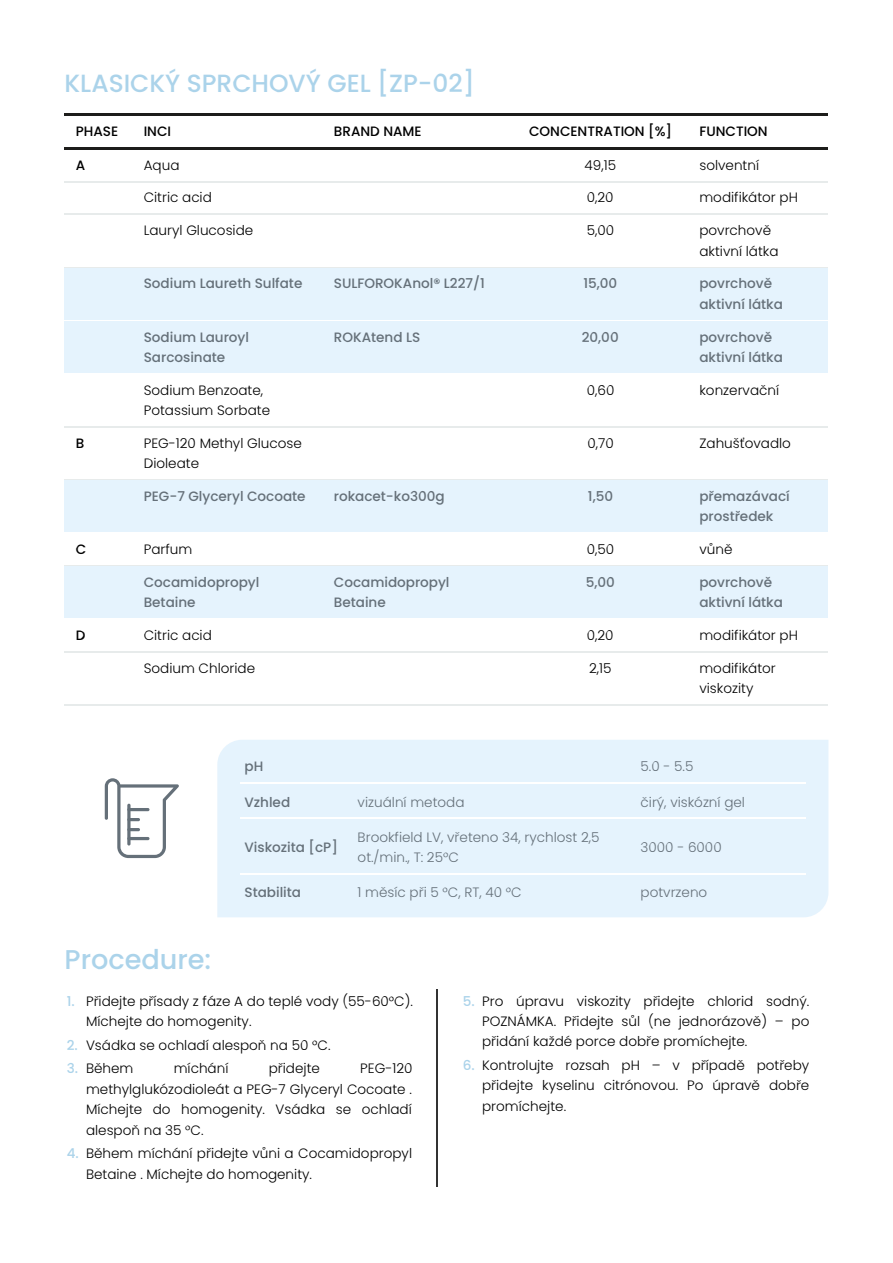
<style>
.page{position:relative;width:893px;height:1263px;background:#fff}
.page>*{position:absolute;margin:0;border:0;box-sizing:border-box;transform-origin:0 0}
.t1{font:500 27.15px "Poppins";letter-spacing:.005em;color:#abd3ea}
.t2{font:24.9px "Medium Poppins";letter-spacing:.005em;color:#abd3ea}
.t3{font:13.5px/20.4px "Light Poppins";letter-spacing:.005em;color:#000}
.t4{font:500 13.5px/20.4px "Poppins";letter-spacing:.005em;color:#657079}
.t5{font:13.5px/20.4px "Light Poppins";letter-spacing:.005em;color:#657079}
.t6{font:500 13.5px "Poppins";letter-spacing:.005em;color:#000}
.s1{font-family:"Poppins";font-weight:500;color:#abd3ea}
</style>
<div class="page">
<hr style="left:64px;top:113px;width:764px;height:2px;background:#1d1d1b">
<hr style="left:64px;top:147px;width:764px;height:2px;background:#1d1d1b">
<hr style="left:64px;top:181px;width:764px;height:1px;background:#e7ebeb">
<hr style="left:64px;top:214px;width:764px;height:1px;background:#e7ebeb">
<hr style="left:64px;top:267px;width:764px;height:1px;background:#e7ebeb">
<div style="left:64px;top:268px;width:764px;height:53px;background:#e5f3fd"></div>
<hr style="left:64px;top:320px;width:764px;height:1px;background:#fff">
<div style="left:64px;top:321px;width:764px;height:53px;background:#e5f3fd"></div>
<hr style="left:64px;top:373px;width:764px;height:1px;background:#fff">
<hr style="left:64px;top:426px;width:764px;height:2px;background:#e7ebeb">
<hr style="left:64px;top:480px;width:764px;height:1px;background:#e7ebeb">
<div style="left:64px;top:481px;width:764px;height:53px;background:#e5f3fd"></div>
<hr style="left:64px;top:533px;width:764px;height:1px;background:#fff">
<hr style="left:64px;top:566px;width:764px;height:1px;background:#e7ebeb">
<div style="left:64px;top:567px;width:764px;height:53px;background:#e5f3fd"></div>
<hr style="left:64px;top:619px;width:764px;height:1px;background:#fff">
<hr style="left:64px;top:652px;width:764px;height:1px;background:#e7ebeb">
<hr style="left:64px;top:705px;width:764px;height:1px;background:#e7ebeb">
<div style="left:217px;top:740px;width:611px;height:177px;background:#e5f3fd"></div>
<hr style="left:240px;top:783px;width:113px;height:1px;background:#fff">
<hr style="left:353px;top:783px;width:283px;height:1px;background:#fff">
<hr style="left:636px;top:783px;width:169px;height:1px;background:#fff">
<hr style="left:240px;top:818px;width:113px;height:1px;background:#fff">
<hr style="left:353px;top:818px;width:283px;height:1px;background:#fff">
<hr style="left:636px;top:818px;width:169px;height:1px;background:#fff">
<hr style="left:240px;top:873px;width:113px;height:1px;background:#fff">
<hr style="left:353px;top:873px;width:283px;height:1px;background:#fff">
<hr style="left:636px;top:873px;width:169px;height:1px;background:#fff">
<hr style="left:437px;top:989px;width:1px;height:198px;background:#333">
<svg style="left:105px;top:778px;width:74px;height:80px"></svg>
<hr style="left:127px;top:808px;width:22px;height:3px;background:#657079;border-radius:2px">
<h2 class="t2" style="left:64px;top:66px;width:412px">KLASICKÝ SPRCHOVÝ GEL [ZP-02]</h2>
<p class="t6" style="left:76px;top:122px;width:44px">PHASE</p>
<p class="t6" style="left:144px;top:122px;width:29px">INCI</p>
<p class="t6" style="left:334px;top:122px;width:89px">BRAND NAME</p>
<p class="t6" style="left:529px;top:122px;width:144px">CONCENTRATION [%]</p>
<p class="t6" style="left:699px;top:122px;width:70px">FUNCTION</p>
<p class="t6" style="left:76px;top:156px;width:11px">A</p>
<p class="t3" style="left:144px;top:155px;width:37px">Aqua</p>
<p class="t3" style="left:584px;top:155px;width:33px">49,15</p>
<p class="t3" style="left:699px;top:155px;width:61px">solventní</p>
<p class="t3" style="left:144px;top:188px;width:70px">Citric acid</p>
<p class="t3" style="left:587px;top:188px;width:28px">0,20</p>
<p class="t3" style="left:699px;top:188px;width:100px">modifikátor pH</p>
<p class="t3" style="left:144px;top:220px;width:111px">Lauryl Glucoside</p>
<p class="t3" style="left:587px;top:220px;width:29px">5,00</p>
<p class="t3" style="left:699px;top:220px;width:81px">povrchově aktivní látka</p>
<p class="t4" style="left:144px;top:274px;width:160px">Sodium Laureth Sulfate</p>
<p class="t4" style="left:334px;top:274px;width:152px">SULFOROKAnol® L227/1</p>
<p class="t4" style="left:583px;top:274px;width:35px">15,00</p>
<p class="t4" style="left:699px;top:274px;width:85px">povrchově aktivní látka</p>
<p class="t4" style="left:144px;top:327px;width:107px">Sodium Lauroyl<br>Sarcosinate</p>
<p class="t4" style="left:334px;top:327px;width:88px">ROKAtend LS</p>
<p class="t4" style="left:581px;top:327px;width:38px">20,00</p>
<p class="t4" style="left:699px;top:327px;width:85px">povrchově aktivní látka</p>
<p class="t3" style="left:144px;top:380px;width:128px">Sodium Benzoate,<br>Potassium Sorbate</p>
<p class="t3" style="left:587px;top:380px;width:29px">0,60</p>
<p class="t3" style="left:699px;top:380px;width:81px">konzervační</p>
<p class="t6" style="left:76px;top:434px;width:10px">B</p>
<p class="t3" style="left:144px;top:433px;width:159px">PEG-120 Methyl Glucose<br>Dioleate</p>
<p class="t3" style="left:587px;top:433px;width:28px">0,70</p>
<p class="t3" style="left:699px;top:433px;width:93px">Zahušťovadlo</p>
<p class="t4" style="left:144px;top:486px;width:163px">PEG-7 Glyceryl Cocoate</p>
<p class="t4" style="left:334px;top:486px;width:112px">rokacet-ko300g</p>
<p class="t4" style="left:588px;top:486px;width:27px">1,50</p>
<p class="t4" style="left:699px;top:486px;width:92px">přemazávací prostředek</p>
<p class="t6" style="left:76px;top:540px;width:12px">C</p>
<p class="t3" style="left:144px;top:539px;width:50px">Parfum</p>
<p class="t3" style="left:587px;top:539px;width:29px">0,50</p>
<p class="t3" style="left:699px;top:539px;width:34px">vůně</p>
<p class="t4" style="left:144px;top:572px;width:117px">Cocamidopropyl<br>Betaine</p>
<p class="t4" style="left:334px;top:572px;width:117px">Cocamidopropyl<br>Betaine</p>
<p class="t4" style="left:585px;top:572px;width:31px">5,00</p>
<p class="t4" style="left:699px;top:572px;width:85px">povrchově aktivní látka</p>
<p class="t6" style="left:76px;top:626px;width:11px">D</p>
<p class="t3" style="left:144px;top:625px;width:70px">Citric acid</p>
<p class="t3" style="left:587px;top:625px;width:28px">0,20</p>
<p class="t3" style="left:699px;top:625px;width:100px">modifikátor pH</p>
<p class="t3" style="left:144px;top:658px;width:113px">Sodium Chloride</p>
<p class="t3" style="left:589px;top:658px;width:24px">2,15</p>
<p class="t3" style="left:699px;top:658px;width:78px">modifikátor viskozity</p>
<p class="t4" style="left:244px;top:757px;width:20px">pH</p>
<p class="t5" style="left:640px;top:757px;width:54px">5.0 - 5.5</p>
<p class="t4" style="left:244px;top:792px;width:47px">Vzhled</p>
<p class="t5" style="left:357px;top:792px;width:108px">vizuální metoda</p>
<p class="t5" style="left:640px;top:792px;width:106px">čirý, viskózní gel</p>
<p class="t4" style="left:244px;top:837px;width:95px">Viskozita [cP]</p>
<p class="t5" style="left:357px;top:827px;width:243px">Brookfield LV, vřeteno 34, rychlost 2,5 ot./min., T: 25°C</p>
<p class="t5" style="left:640px;top:837px;width:83px">3000 - 6000</p>
<p class="t4" style="left:244px;top:882px;width:58px">Stabilita</p>
<p class="t5" style="left:357px;top:882px;width:165px">1 měsíc při 5 °C, RT, 40 °C</p>
<p class="t5" style="left:640px;top:882px;width:68px">potvrzeno</p>
<h1 class="t1" style="left:64px;top:941px;width:148px">Procedure:</h1>
<p class="t3" style="left:86px;top:991px;width:328px;text-indent:-19px"><span class="s1">1.</span> Přidejte přísady z fáze A do teplé vody (55-60°C).<br>Míchejte do homogenity.</p>
<p class="t3" style="left:67px;top:1035px;width:265px"><span class="s1">2.</span> Vsádka se ochladí alespoň na 50 °C.</p>
<p class="t3" style="left:67px;top:1059px;width:68px"><span class="s1">3.</span> Během</p>
<p class="t3" style="left:174px;top:1059px;width:56px">míchání</p>
<p class="t3" style="left:269px;top:1059px;width:53px">přidejte</p>
<p class="t3" style="left:86px;top:1059px;width:328px;text-align:justify;text-indent:274px">PEG-120 methylglukózodioleát a PEG-7 Glyceryl Cocoate .<br>Míchejte do homogenity. Vsádka se ochladí alespoň na 35 °C.</p>
<p class="t3" style="left:86px;top:1143px;width:327px;text-indent:-19px"><span class="s1">4.</span> Během míchání přidejte vůni a Cocamidopropyl<br>Betaine . Míchejte do homogenity.</p>
<p class="t3" style="left:482px;top:991px;width:329px;text-align:justify;text-indent:-19px"><span class="s1">5.</span> Pro úpravu viskozity přidejte chlorid sodný.<br>POZNÁMKA. Přidejte sůl (ne jednorázově) – po přidání každé porce dobře promíchejte.</p>
<p class="t3" style="left:482px;top:1055px;width:329px;text-align:justify;text-indent:-19px"><span class="s1">6.</span> Kontrolujte rozsah pH – v případě potřeby přidejte kyselinu citrónovou. Po úpravě dobře promíchejte.</p>
</div>
